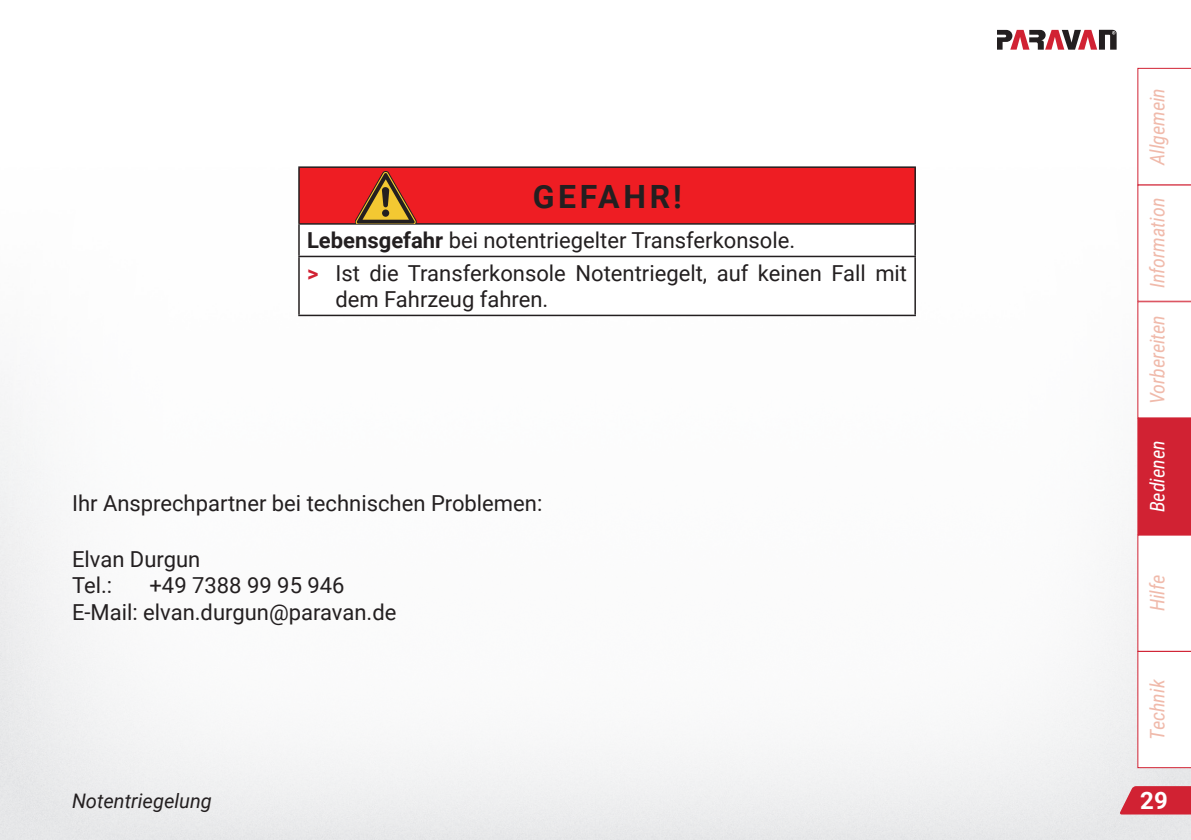
<style>
.page{position:relative;width:1191px;height:840px;background:#fff}
.page>*{position:absolute;margin:0;border:0;box-sizing:border-box;transform-origin:0 0}
.Sicherheit__fett{font:700 32px "Roboto";letter-spacing:.115em;color:#231f20}
.t1{font:700 24px "Roboto";color:#fff}
.Text-Doku{font:22px/26.4px "Roboto";color:#231f20}
.t2{font:italic 20px "Roboto Condensed";color:#f0baab}
.t3{font:italic 20px "Roboto";color:#231f20}
.t4{font:italic 20px "Roboto Condensed";color:#fff}
.s1{font-weight:700}
.s2{font-weight:700;color:#d12233}
</style>
<div class="page">
<svg style="left:0;top:731px;width:1px;height:108px"></svg>
<svg style="left:1137px;top:68px;width:54px;height:699px"></svg>
<svg style="left:997px;top:30px;width:119px;height:20px"></svg>
<svg style="left:1119px;top:785px;width:72px;height:29px;background:#d43d4b"></svg>
<div style="left:299px;top:167px;width:616px;height:57px;background:#ee1d23"></div>
<svg style="left:300px;top:224px;width:614px;height:34px"></svg>
<hr style="left:298px;top:166px;width:618px;height:2px;background:#231f20">
<hr style="left:298px;top:168px;width:2px;height:55px;background:#231f20">
<hr style="left:914px;top:168px;width:2px;height:55px;background:#231f20">
<hr style="left:298px;top:223px;width:618px;height:1px;background:#231f20">
<hr style="left:298px;top:224px;width:2px;height:31px;background:#231f20">
<hr style="left:914px;top:224px;width:2px;height:31px;background:#231f20">
<hr style="left:298px;top:255px;width:618px;height:2px;background:#231f20">
<hr style="left:298px;top:257px;width:2px;height:57px;background:#231f20">
<hr style="left:914px;top:257px;width:2px;height:57px;background:#231f20">
<hr style="left:298px;top:314px;width:618px;height:2px;background:#231f20">
<svg style="left:355px;top:171px;width:61px;height:53px"></svg>
<p class="Sicherheit__fett" style="left:533px;top:174px;width:151px">GEFAHR!</p>
<p class="Text-Doku" style="left:307px;top:226px;width:490px"><span class="s1">Lebensgefahr</span> bei notentriegelter Transferkonsole.</p>
<p class="Text-Doku" style="left:335px;top:259px;width:573px;text-indent:-28px"><span class="s2">&gt;</span> Ist die Transferkonsole Notentriegelt, auf keinen Fall mit dem Fahrzeug fahren.</p>
<p class="Text-Doku" style="left:72px;top:489px;width:472px">Ihr Ansprechpartner bei technischen Problemen:</p>
<p class="Text-Doku" style="left:72px;top:544px;width:130px">Elvan Durgun</p>
<p class="Text-Doku" style="left:72px;top:571px;width:42px">Tel.:</p>
<p class="Text-Doku" style="left:149px;top:571px;width:197px">+49 7388 99 95 946</p>
<p class="Text-Doku" style="left:72px;top:597px;width:326px">E-Mail: elvan.durgun@paravan.de</p>
<p class="t2" style="left:1143px;top:165px;width:79px;rotate:-90deg">Allgemein</p>
<p class="t2" style="left:1143px;top:288px;width:92px;rotate:-90deg">Information</p>
<p class="t2" style="left:1143px;top:404px;width:91px;rotate:-90deg">Vorbereiten</p>
<p class="t4" style="left:1143px;top:512px;width:73px;rotate:-90deg">Bedienen</p>
<p class="t2" style="left:1143px;top:611px;width:38px;rotate:-90deg">Hilfe</p>
<p class="t2" style="left:1143px;top:739px;width:61px;rotate:-90deg">Technik</p>
<p class="t3" style="left:72px;top:786px;width:141px">Notentriegelung</p>
<p class="t1" style="left:1140px;top:783px;width:29px">29</p>
</div>
